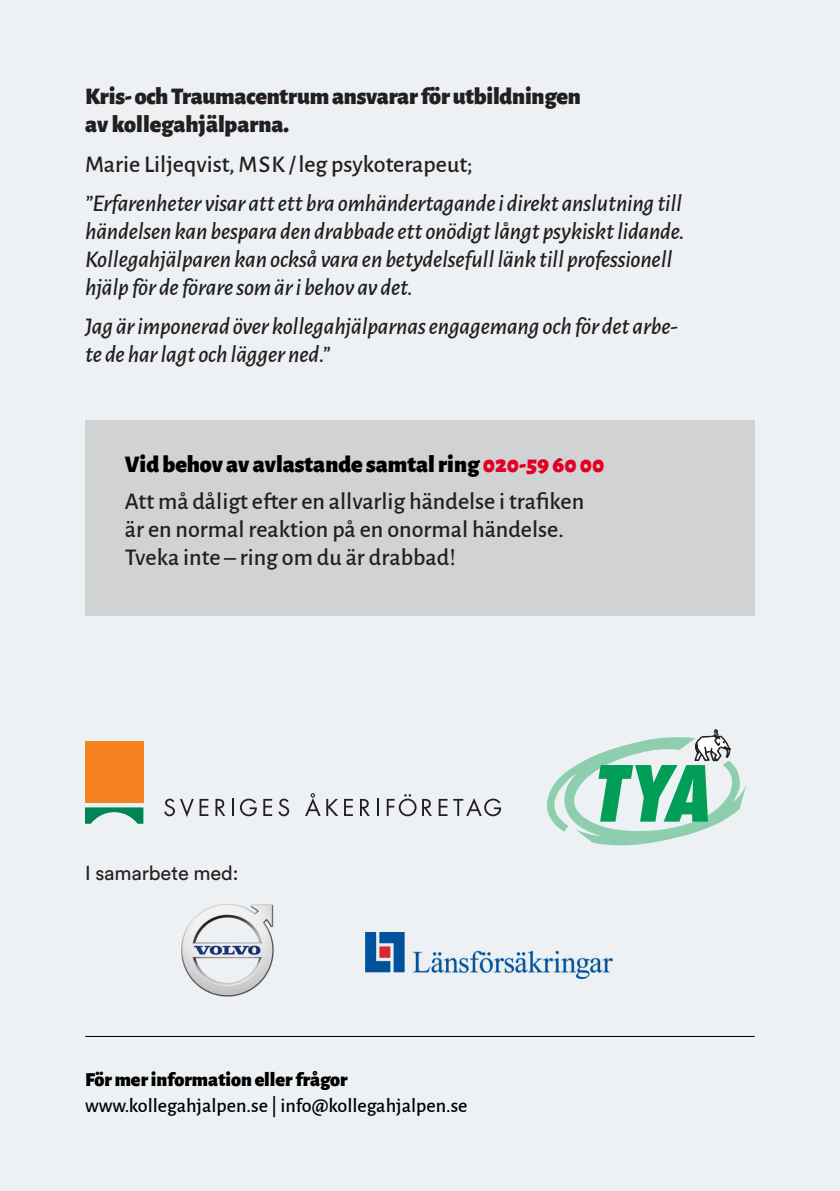
<style>
.page{position:relative;width:840px;height:1191px;background:#fff}
.page>*{position:absolute;margin:0;border:0;box-sizing:border-box;transform-origin:0 0}
.Faktrabröd_utan_indr{font:italic 500 24px/28px "Alegreya Sans";letter-spacing:-.01em;color:#231f20}
.Faktrabröd_utan_indr-2{font:500 24px/36.8px "Alegreya Sans";color:#231f20}
.Faktrabröd_utan_indr-3{font:900 24px/28px "Alegreya Sans";letter-spacing:-.01em;color:#231f20}
.t1{font:500 20px/26px "Alegreya Sans";color:#000}
.t2{font:20px "Circular Std";letter-spacing:-.01em;color:#231f20}
.s1{font-weight:900;color:#000}
.s2{font-weight:900;color:#e20025}
.s3{font-family:"Minion Pro";font-weight:400}
.s4{font-weight:900}
</style>
<div class="page">
<div style="left:0;top:0;width:839px;height:1191px;background:#edf1f3"></div>
<img style="left:365px;top:932px;width:247px;height:46px">
<div style="left:85px;top:741px;width:58px;height:62px;background:#f58220"></div>
<svg style="left:85px;top:807px;width:58px;height:16px"></svg>
<svg style="left:164px;top:798px;width:44px;height:19px"></svg>
<svg style="left:215px;top:799px;width:10px;height:17px"></svg>
<svg style="left:232px;top:799px;width:1px;height:17px"></svg>
<svg style="left:240px;top:798px;width:17px;height:18px"></svg>
<svg style="left:263px;top:799px;width:9px;height:17px"></svg>
<svg style="left:278px;top:798px;width:11px;height:18px"></svg>
<svg style="left:305px;top:793px;width:15px;height:23px"></svg>
<svg style="left:326px;top:799px;width:12px;height:17px"></svg>
<svg style="left:344px;top:799px;width:9px;height:17px"></svg>
<svg style="left:360px;top:799px;width:9px;height:17px"></svg>
<svg style="left:377px;top:799px;width:1px;height:17px"></svg>
<svg style="left:386px;top:794px;width:30px;height:22px"></svg>
<svg style="left:422px;top:799px;width:9px;height:17px"></svg>
<svg style="left:438px;top:799px;width:9px;height:17px"></svg>
<svg style="left:453px;top:798px;width:48px;height:18px"></svg>
<img style="left:181px;top:904px;width:93px;height:93px">
<svg style="left:546px;top:729px;width:199px;height:116px"></svg>
<div style="left:85px;top:420px;width:669px;height:195px;background:#d1d2d4"></div>
<hr style="left:85px;top:1036px;width:669px;height:1px;background:#000">
<p class="Faktrabröd_utan_indr-3" style="left:85px;top:80px;width:497px">Kris- och Traumacentrum ansvarar för utbildningen av kollegahjälparna.</p>
<p class="Faktrabröd_utan_indr-2" style="left:85px;top:144px;width:389px">Marie Liljeqvist, MSK / leg psykoterapeut;</p>
<p class="Faktrabröd_utan_indr" style="left:85px;top:188px;width:601px">”Erfarenheter visar att ett bra omhändertagande i direkt anslutning till händelsen kan bespara den drabbade ett onödigt långt psykiskt lidande.<br>Kollegahjälparen kan också vara en betydelsefull länk till professionell hjälp för de förare som är i behov av det.</p>
<p class="Faktrabröd_utan_indr" style="left:85px;top:311px;width:594px">Jag är imponerad över kollegahjälparnas engagemang och för det arbe&shy;te de har lagt och lägger ned.”</p>
<p class="Faktrabröd_utan_indr-2" style="left:125px;top:445px;width:481px"><span class="s1">Vid behov av avlastande samtal ring</span> <span class="s2">020-59 60 00<br></span>Att må dåligt efter en allvarlig händelse i trafiken</p>
<p class="Faktrabröd_utan_indr-2" style="left:125px;top:514px;width:440px;line-height:28px">är en normal reaktion på en onormal händelse.<br>Tveka inte – ring om du är drabbad<span class="s3">!</span></p>
<p class="t2" style="left:85px;top:861px;width:155px">I samarbete med:</p>
<p class="t1" style="left:85px;top:1065px;width:384px"><span class="s4">För mer information eller frågor </span>www.kollegahjalpen.se | info@kollegahjalpen.se</p>
</div>
